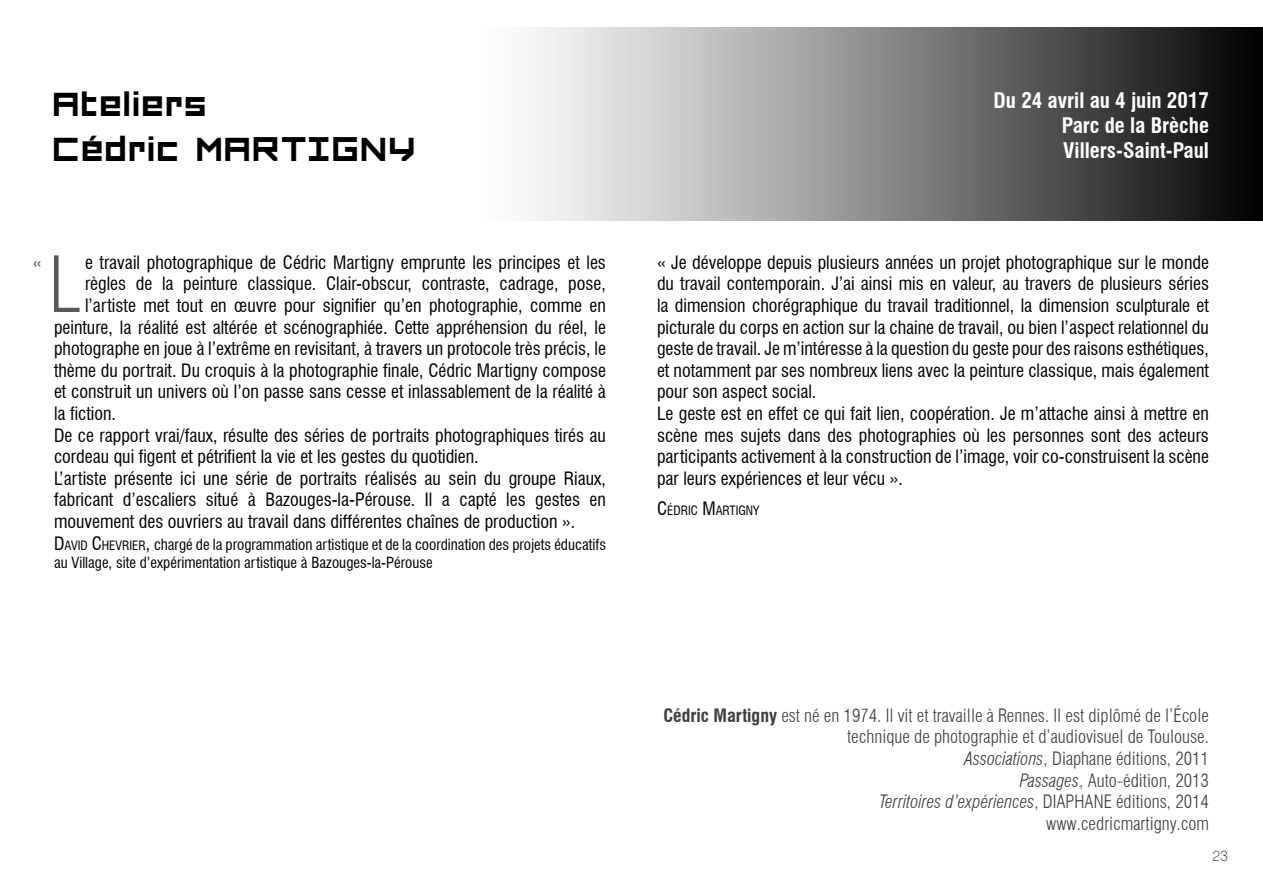
<style>
.page{position:relative;width:1263px;height:893px;background:#fff}
.page>*{position:absolute;margin:0;border:0;box-sizing:border-box;transform-origin:0 0}
.t1{font:300 condensed 76.05px "Swiss 721 BT";color:#58585a}
.t2{font:45px/45px "FORCED SQUARE";color:#000}
.t3{font:700 condensed 21px/25.2px "Swiss 721 BT";color:#fff;text-align:justify}
.t4{font:condensed 18px/21.6px "Swiss 721 BT";color:#000}
.t5{font:300 condensed 18px/21.6px "Swiss 721 BT";color:#3e3d40;text-align:right}
.t6{font:italic 300 condensed 18px "Swiss 721 BT";color:#3e3d40}
.t7{font:condensed 18px "Swiss 721 BT";color:#58585a}
.t8{font:condensed 15px/18px "Swiss 721 BT";color:#000}
.t9{font:100 15px "Swiss 721 BT";color:#000}
.t10{font:condensed 12.6px "Swiss 721 BT";color:#000}
.s1{font-size:18px}
.s2{font-size:12.6px}
.s3{font-weight:700}
.s4{font-style:italic}
.s5{font-style:normal}
</style>
<div class="page">
<svg style="left:532px;top:28px;width:731px;height:193px;background:#828282"></svg>
<h2 class="t2" style="left:54px;top:81px;width:366px">Ateliers<br>Cédric MARTIGNY</h2>
<p class="t3" style="left:1062px;top:87px;width:149px;text-indent:-68px">Du 24 avril au 4 juin 2017<br>Parc de la Brèche Villers-Saint-Paul</p>
<p class="t7" style="left:33px;top:251px;width:10px">«</p>
<h1 class="t1" style="left:49px;top:239px;width:34px">L</h1>
<p class="t4" style="left:85px;top:251px;width:522px">e travail photographique de Cédric Martigny emprunte les principes et les</p>
<p class="t4" style="left:85px;top:273px;width:522px">règles de la peinture classique. Clair-obscur, contraste, cadrage, pose,</p>
<p class="t4" style="left:85px;top:295px;width:522px">l’artiste met tout en œuvre pour signifier qu’en photographie, comme en</p>
<p class="t4" style="left:54px;top:316px;width:553px">peinture, la réalité est altérée et scénographiée. Cette appréhension du réel, le</p>
<p class="t4" style="left:54px;top:338px;width:553px">photographe en joue à l’extrême en revisitant, à travers un protocole très précis, le</p>
<p class="t4" style="left:54px;top:359px;width:553px">thème du portrait. Du croquis à la photographie finale, Cédric Martigny compose</p>
<p class="t4" style="left:54px;top:381px;width:553px">et construit un univers où l’on passe sans cesse et inlassablement de la réalité à</p>
<p class="t4" style="left:54px;top:403px;width:64px">la fiction.</p>
<p class="t4" style="left:54px;top:424px;width:553px">De ce rapport vrai/faux, résulte des séries de portraits photographiques tirés au</p>
<p class="t4" style="left:54px;top:446px;width:426px">cordeau qui figent et pétrifient la vie et les gestes du quotidien.</p>
<p class="t4" style="left:54px;top:467px;width:553px">L’artiste présente ici une série de portraits réalisés au sein du groupe Riaux,</p>
<p class="t4" style="left:54px;top:489px;width:553px">fabricant d’escaliers situé à Bazouges-la-Pérouse. Il a capté les gestes en</p>
<p class="t4" style="left:54px;top:511px;width:523px">mouvement des ouvriers au travail dans différentes chaînes de production ».</p>
<p class="t8" style="left:54px;top:535px;width:553px"><span class="s1">D</span><span class="s2">AVID</span> <span class="s1">C</span> <span class="s2">HEVRIER</span><span class="s1">,</span> chargé de la programmation artistique et de la coordination des projets éducatifs au Village, site d’expérimentation artistique à Bazouges-la-Pérouse</p>
<p class="t4" style="left:657px;top:251px;width:553px">« Je développe depuis plusieurs années un projet photographique sur le monde du travail contemporain. J’ai ainsi mis en valeur, au travers de plusieurs séries la dimension chorégraphique du travail traditionnel, la dimension sculpturale et picturale du corps en action sur la chaine de travail, ou bien l’aspect relationnel du geste de travail. Je m’intéresse à la question du geste pour des raisons esthétiques, et notamment par ses nombreux liens avec la peinture classique, mais également pour son aspect social.<br>Le geste est en effet ce qui fait lien, coopération. Je m’attache ainsi à mettre en scène mes sujets dans des photographies où les personnes sont des acteurs participants activement à la construction de l’image, voir co-construisent la scène par leurs expériences et leur vécu ».</p>
<p class="t10" style="left:657px;top:503px;width:104px"><span class="s1">C</span> ÉDRIC <span class="s1">M</span>ARTIGNY</p>
<p class="t5" style="left:663px;top:704px;width:547px"><span class="s3">Cédric Martigny</span> est né en 1974. Il vit et travaille à Rennes. Il est diplômé de l’École</p>
<p class="t5" style="left:847px;top:726px;width:363px">technique de photographie et d’audiovisuel de Toulouse.</p>
<p class="t5" style="left:965px;top:748px;width:246px"><span class="s4">Associations</span>, Diaphane éditions, 2011</p>
<p class="t5" style="left:1020px;top:769px;width:191px"><span class="s4">Passages</span>, Auto-édition, 2013</p>
<p class="t6" style="left:879px;top:791px;width:183px">Territoires d’expériences<span class="s5">, Diaphane</span></p>
<p class="t5" style="left:1046px;top:791px;width:164px">éditions, 2014 www.cedricmartigny.com</p>
<p class="t9" style="left:1212px;top:846px;width:17px">23</p>
</div>
